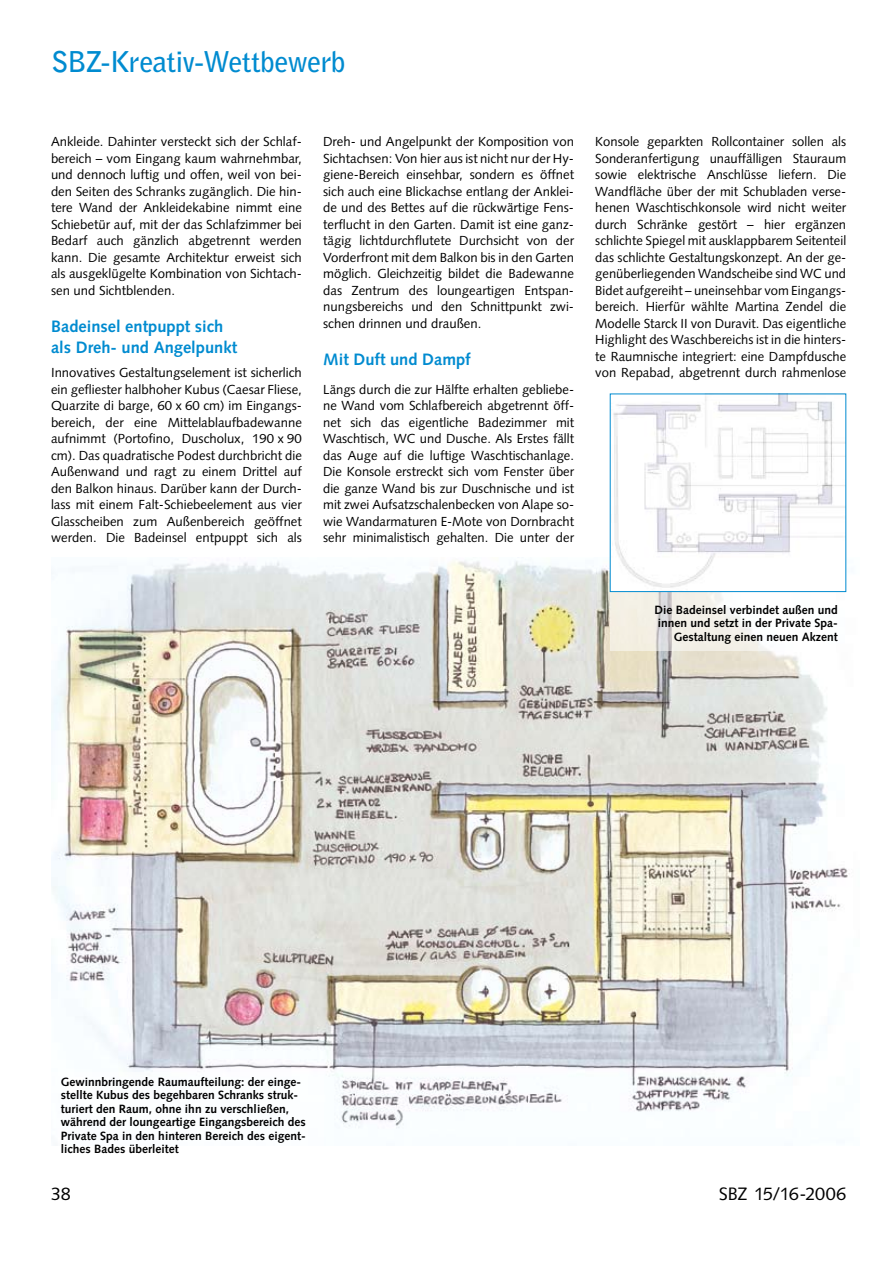
<style>
.page{position:relative;width:893px;height:1263px;background:#fff}
.page>*{position:absolute;margin:0;border:0;box-sizing:border-box;transform-origin:0 0}
.t1{font:700 28.5px "Bell Gothic Std";letter-spacing:-.025em;color:#008bd0}
.t2{font:18px "Syntax LT Std";letter-spacing:-.01em;color:#000}
.t3{font:700 16.5px/21px "Syntax LT Std";color:#008bd0}
.t4{font:13.2px/16.5px "Syntax LT Std";color:#000;text-align:justify}
.t5{font:700 12px/13.5px "Syntax LT Std";color:#000;text-align:right}
</style>
<div class="page">
<img style="left:51px;top:558px;width:799px;height:571px">
<div style="left:51px;top:1072px;width:272px;height:80px;background:#fff"></div>
<svg style="left:610px;top:592px;width:236px;height:59px"></svg>
<img style="left:612px;top:396px;width:232px;height:194px">
<h1 class="t1" style="left:51px;top:45px;width:296px">SBZ-Kreativ-Wettbewerb</h1>
<p class="t4" style="left:51px;top:133px;width:252px">Ankleide. Dahinter versteckt sich der Schlaf&shy;bereich – vom Eingang kaum wahrnehmbar, und dennoch luftig und offen, weil von bei&shy;den Seiten des Schranks zugänglich. Die hin&shy;tere Wand der Ankleidekabine nimmt eine Schiebetür auf, mit der das Schlafzimmer bei Bedarf auch gänzlich abgetrennt werden kann. Die gesamte Architektur erweist sich als ausgeklügelte Kombination von Sichtach&shy;sen und Sichtblenden.</p>
<p class="t3" style="left:51px;top:316px;width:188px">Badeinsel entpuppt sich als Dreh- und Angelpunkt</p>
<p class="t4" style="left:51px;top:364px;width:252px">Innovatives Gestaltungselement ist sicherlich ein gefliester halbhoher Kubus (Caesar Fliese, Quarzite di barge, 60 x 60 cm) im Eingangs&shy;bereich, der eine Mittelablaufbadewanne aufnimmt (Portofino, Duscholux, 190 x 90 cm). Das quadratische Podest durchbricht die Außenwand und ragt zu einem Drittel auf den Balkon hinaus. Darüber kann der Durch&shy;lass mit einem Falt-Schiebeelement aus vier Glasscheiben zum Außenbereich geöffnet werden. Die Badeinsel entpuppt sich als</p>
<p class="t4" style="left:323px;top:133px;width:252px">Dreh- und Angelpunkt der Komposition von Sichtachsen: Von hier aus ist nicht nur der Hy&shy;giene-Bereich einsehbar, sondern es öffnet sich auch eine Blickachse entlang der Anklei&shy;de und des Bettes auf die rückwärtige Fens&shy;terflucht in den Garten. Damit ist eine ganz&shy;tägig lichtdurchflutete Durchsicht von der Vorderfront mit dem Balkon bis in den Garten möglich. Gleichzeitig bildet die Badewanne das Zentrum des loungeartigen Entspan&shy;nungsbereichs und den Schnittpunkt zwi&shy;schen drinnen und draußen.</p>
<p class="t3" style="left:323px;top:349px;width:149px">Mit Duft und Dampf</p>
<p class="t4" style="left:323px;top:381px;width:252px">Längs durch die zur Hälfte erhalten gebliebe&shy;ne Wand vom Schlafbereich abgetrennt öff&shy;net sich das eigentliche Badezimmer mit Waschtisch, WC und Dusche. Als Erstes fällt das Auge auf die luftige Waschtischanlage.<br>Die Konsole erstreckt sich vom Fenster über die ganze Wand bis zur Duschnische und ist mit zwei Aufsatzschalenbecken von Alape so&shy;wie Wandarmaturen E-Mote von Dornbracht sehr minimalistisch gehalten. Die unter der</p>
<p class="t4" style="left:595px;top:133px;width:252px">Konsole geparkten Rollcontainer sollen als Sonderanfertigung unauffälligen Stauraum sowie elektrische Anschlüsse liefern. Die Wandfläche über der mit Schubladen verse&shy;henen Waschtischkonsole wird nicht weiter durch Schränke gestört – hier ergänzen schlichte Spiegel mit ausklappbarem Seitenteil das schlichte Gestaltungskonzept. An der ge&shy;genüberliegenden Wandscheibe sind WC und Bidet aufgereiht – uneinsehbar vom Eingangs&shy;bereich. Hierfür wählte Martina Zendel die Modelle Starck II von Duravit. Das eigentliche Highlight des Waschbereichs ist in die hinters&shy;te Raumnische integriert: eine Dampfdusche von Repabad, abgetrennt durch rahmenlose</p>
<p class="t5" style="left:655px;top:603px;width:185px">Die Badeinsel verbindet außen und innen und setzt in der Private Spa-<br>Gestaltung einen neuen Akzent</p>
<p class="t5" style="left:61px;top:1075px;width:246px;text-align:left">Gewinnbringende Raumaufteilung: der einge&shy;stellte Kubus des begehbaren Schranks struk&shy;turiert den Raum, ohne ihn zu verschließen, während der loungeartige Eingangsbereich des Private Spa in den hinteren Bereich des eigent&shy;liches Bades überleitet</p>
<h2 class="t2" style="left:51px;top:1183px;width:21px">38</h2>
<h2 class="t2" style="left:719px;top:1183px;width:129px">SBZ 15/16-2006</h2>
</div>
